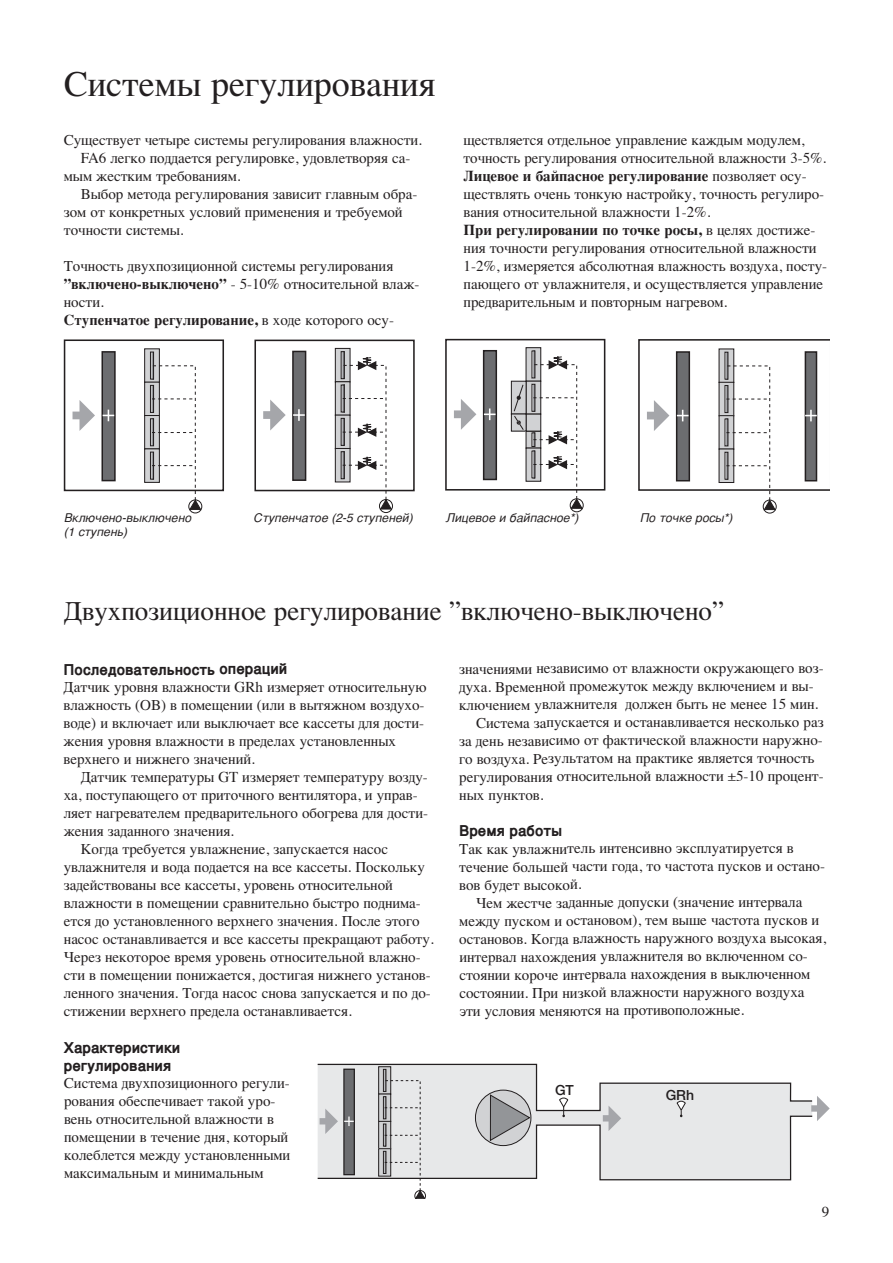
<style>
.page{position:relative;width:893px;height:1263px;background:#fff}
.page>*{position:absolute;margin:0;border:0;box-sizing:border-box;transform-origin:0 0}
.t1{font:36px "Times";color:#231f20}
.t2{font:27px "Times";color:#231f20}
.t3{font:15px/18px "Times";color:#231f20}
.t4{font:700 15px/18px "Helvetica";color:#231f20}
.t5{font:500 13.95px "Helvetica Neue";color:#231f20}
.t6{font:italic 12px "Helvetica";color:#231f20}
.s1{font-weight:700}
</style>
<div class="page">
<div style="left:379px;top:499px;width:14px;height:14px;border:1px solid #231f20;border-radius:50%"></div>
<svg style="left:337px;top:350px;width:12px;height:30px"></svg>
<div style="left:335px;top:348px;width:16px;height:34px;border:1px solid #231f20"></div>
<div style="left:293px;top:351px;width:13px;height:129px;background:#6c6d70"></div>
<div style="left:292px;top:351px;width:14px;height:130px;border:2px solid #231f20"></div>
<svg style="left:293px;top:409px;width:12px;height:12px"></svg>
<div style="left:341px;top:351px;width:4px;height:28px;border:1px solid #231f20"></div>
<svg style="left:337px;top:383px;width:4px;height:31px"></svg>
<div style="left:335px;top:381px;width:16px;height:35px;border:1px solid #231f20"></div>
<svg style="left:337px;top:417px;width:4px;height:30px"></svg>
<div style="left:335px;top:415px;width:16px;height:34px;border:1px solid #231f20"></div>
<svg style="left:337px;top:450px;width:4px;height:30px"></svg>
<div style="left:335px;top:448px;width:16px;height:34px;border:1px solid #231f20"></div>
<svg style="left:263px;top:400px;width:23px;height:31px"></svg>
<div style="left:188px;top:500px;width:14px;height:13px;border:1px solid #231f20;border-radius:50%"></div>
<div style="left:145px;top:349px;width:14px;height:33px;background:#d1d2d4"></div>
<div style="left:144px;top:348px;width:16px;height:35px;border:1px solid #231f20"></div>
<div style="left:102px;top:352px;width:13px;height:129px;background:#6c6d70"></div>
<div style="left:101px;top:351px;width:15px;height:130px;border:2px solid #231f20"></div>
<svg style="left:103px;top:410px;width:11px;height:11px"></svg>
<div style="left:150px;top:352px;width:4px;height:27px;border:1px solid #231f20"></div>
<div style="left:145px;top:382px;width:14px;height:34px;background:#d1d2d4"></div>
<div style="left:144px;top:382px;width:16px;height:34px;border:1px solid #231f20"></div>
<div style="left:150px;top:385px;width:4px;height:28px;border:1px solid #231f20"></div>
<div style="left:145px;top:415px;width:14px;height:34px;background:#d1d2d4"></div>
<div style="left:144px;top:415px;width:16px;height:34px;border:1px solid #231f20"></div>
<div style="left:150px;top:418px;width:4px;height:28px;border:1px solid #231f20"></div>
<div style="left:145px;top:449px;width:14px;height:33px;background:#d1d2d4"></div>
<div style="left:144px;top:448px;width:16px;height:35px;border:1px solid #231f20"></div>
<div style="left:150px;top:452px;width:4px;height:27px;border:1px solid #231f20"></div>
<svg style="left:151px;top:365px;width:51px;height:145px"></svg>
<svg style="left:73px;top:400px;width:22px;height:31px"></svg>
<svg style="left:341px;top:357px;width:51px;height:153px"></svg>
<div style="left:64px;top:339px;width:160px;height:152px;border:2px solid #231f20"></div>
<div style="left:254px;top:340px;width:161px;height:151px;border:2px solid #231f20"></div>
<div style="left:570px;top:498px;width:13px;height:14px;border:1px solid #231f20;border-radius:50%"></div>
<svg style="left:527px;top:349px;width:12px;height:31px"></svg>
<div style="left:525px;top:347px;width:16px;height:35px;border:1px solid #231f20"></div>
<div style="left:484px;top:351px;width:12px;height:128px;background:#6c6d70"></div>
<div style="left:483px;top:350px;width:14px;height:130px;border:2px solid #231f20"></div>
<svg style="left:484px;top:408px;width:12px;height:12px"></svg>
<div style="left:532px;top:351px;width:3px;height:27px;border:1px solid #231f20"></div>
<svg style="left:527px;top:383px;width:5px;height:29px"></svg>
<div style="left:525px;top:381px;width:16px;height:33px;border:1px solid #231f20"></div>
<div style="left:511px;top:381px;width:15px;height:33px;background:#d1d2d4"></div>
<div style="left:511px;top:381px;width:16px;height:33px;border:1px solid #231f20"></div>
<svg style="left:528px;top:433px;width:4px;height:13px"></svg>
<div style="left:526px;top:414px;width:15px;height:17px;background:#d1d2d4"></div>
<div style="left:526px;top:414px;width:15px;height:17px;border:1px solid #231f20"></div>
<svg style="left:527px;top:450px;width:5px;height:30px"></svg>
<svg style="left:454px;top:399px;width:22px;height:31px"></svg>
<svg style="left:532px;top:356px;width:51px;height:153px"></svg>
<div style="left:511px;top:414px;width:15px;height:17px;border:1px solid #231f20"></div>
<svg style="left:513px;top:384px;width:11px;height:47px"></svg>
<div style="left:445px;top:339px;width:160px;height:152px;border:2px solid #231f20"></div>
<div style="left:763px;top:500px;width:13px;height:13px;border:1px solid #231f20;border-radius:50%"></div>
<svg style="left:638px;top:339px;width:191px;height:171px"></svg>
<svg style="left:318px;top:1063px;width:512px;height:135px"></svg>
<h1 class="t1" style="left:64px;top:69px;width:373px">Системы регулирования</h1>
<p class="t3" style="left:64px;top:132px;width:360px">Существует четыре системы регулирования влажности.</p>
<p class="t3" style="left:81px;top:150px;width:331px">FA6 легко поддается регулировке, удовлетворяя са-</p>
<p class="t3" style="left:64px;top:168px;width:178px">мым жестким требованиям.</p>
<p class="t3" style="left:81px;top:186px;width:338px">Выбор метода регулирования зависит главным обра-</p>
<p class="t3" style="left:64px;top:204px;width:340px">зом от конкретных условий применения и требуемой</p>
<p class="t3" style="left:64px;top:222px;width:121px">точности системы.</p>
<p class="t3" style="left:64px;top:258px;width:357px">Точность двухпозиционной системы регулирования <span class="s1">”включено-выключено”</span> - 5-10% относительной влаж&shy;ности.<br><span class="s1">Ступенчатое регулирование,</span> в ходе которого осу-</p>
<p class="t3" style="left:463px;top:132px;width:365px">ществляется отдельное управление каждым модулем, точность регулирования относительной влажности 3-5%.<br><span class="s1">Лицевое и байпасное регулирование</span> позволяет осу&shy;ществлять очень тонкую настройку, точность регулиро&shy;вания относительной влажности 1-2%.<br><span class="s1">При регулировании по точке росы,</span> в целях достиже&shy;ния точности регулирования относительной влажности 1-2%, измеряется абсолютная влажность воздуха, посту&shy;пающего от увлажнителя, и осуществляется управление предварительным и повторным нагревом.</p>
<p class="t6" style="left:64px;top:513px;width:132px">Включено-выключено</p>
<p class="t6" style="left:253px;top:513px;width:163px">Ступенчатое (2-5 ступеней)</p>
<p class="t6" style="left:446px;top:513px;width:137px">Лицевое и байпасное*)</p>
<p class="t6" style="left:640px;top:513px;width:97px">По точке росы*)</p>
<p class="t6" style="left:64px;top:527px;width:67px">(1 ступень)</p>
<h2 class="t2" style="left:64px;top:600px;width:662px">Двухпозиционное регулирование ”включено-выключено”</h2>
<p class="t4" style="left:64px;top:661px;width:225px">Последовательность операций</p>
<p class="t3" style="left:64px;top:679px;width:364px">Датчик уровня влажности GRh измеряет относительную влажность (ОВ) в помещении (или в вытяжном воздухо&shy;воде) и включает или выключает все кассеты для дости&shy;жения уровня влажности в пределах установленных верхнего и нижнего значений.</p>
<p class="t3" style="left:81px;top:769px;width:349px">Датчик температуры GT измеряет температуру возду-</p>
<p class="t3" style="left:64px;top:787px;width:355px">ха, поступающего от приточного вентилятора, и управ-</p>
<p class="t3" style="left:64px;top:805px;width:366px">ляет нагревателем предварительного обогрева для дости-</p>
<p class="t3" style="left:64px;top:823px;width:172px">жения заданного значения.</p>
<p class="t3" style="left:81px;top:841px;width:309px">Когда требуется увлажнение, запускается насос</p>
<p class="t3" style="left:64px;top:859px;width:363px">увлажнителя и вода подается на все кассеты. Поскольку</p>
<p class="t3" style="left:64px;top:877px;width:331px">задействованы все кассеты, уровень относительной</p>
<p class="t3" style="left:64px;top:895px;width:359px">влажности в помещении сравнительно быстро поднима-</p>
<p class="t3" style="left:64px;top:913px;width:357px">ется до установленного верхнего значения. После этого</p>
<p class="t3" style="left:64px;top:931px;width:371px">насос останавливается и все кассеты прекращают работу.</p>
<p class="t3" style="left:64px;top:949px;width:358px">Через некоторое время уровень относительной влажно-</p>
<p class="t3" style="left:64px;top:967px;width:368px">сти в помещении понижается, достигая нижнего установ-</p>
<p class="t3" style="left:64px;top:985px;width:368px">ленного значения. Тогда насос снова запускается и по до-</p>
<p class="t3" style="left:64px;top:1003px;width:289px">стижении верхнего предела останавливается.</p>
<p class="t4" style="left:64px;top:1039px;width:118px">Характеристики регулирования</p>
<p class="t3" style="left:64px;top:1075px;width:228px">Система двухпозиционного регули&shy;рования обеспечивает такой уро&shy;вень относительной влажности в помещении в течение дня, который колеблется между установленными максимальным и минимальным</p>
<p class="t3" style="left:459px;top:661px;width:366px">значениями независимо от влажности окружающего воз-</p>
<p class="t3" style="left:459px;top:679px;width:356px">духа. Временной промежуток между включением и вы-</p>
<p class="t3" style="left:459px;top:697px;width:361px">ключением увлажнителя должен быть не менее 15 мин.</p>
<p class="t3" style="left:476px;top:715px;width:349px">Система запускается и останавливается несколько раз</p>
<p class="t3" style="left:459px;top:733px;width:365px">за день независимо от фактической влажности наружно-</p>
<p class="t3" style="left:459px;top:751px;width:357px">го воздуха. Результатом на практике является точность</p>
<p class="t3" style="left:459px;top:769px;width:366px">регулирования относительной влажности ±5-10 процент-</p>
<p class="t3" style="left:459px;top:787px;width:86px">ных пунктов.</p>
<p class="t4" style="left:459px;top:823px;width:105px">Время работы</p>
<p class="t3" style="left:459px;top:841px;width:336px">Так как увлажнитель интенсивно эксплуатируется в</p>
<p class="t3" style="left:459px;top:859px;width:367px">течение большей части года, то частота пусков и остано-</p>
<p class="t3" style="left:459px;top:877px;width:124px">вов будет высокой.</p>
<p class="t3" style="left:476px;top:895px;width:328px">Чем жестче заданные допуски (значение интервала</p>
<p class="t3" style="left:459px;top:913px;width:362px">между пуском и остановом), тем выше частота пусков и</p>
<p class="t3" style="left:459px;top:931px;width:368px">остановов. Когда влажность наружного воздуха высокая,</p>
<p class="t3" style="left:459px;top:949px;width:350px">интервал нахождения увлажнителя во включенном со-</p>
<p class="t3" style="left:459px;top:967px;width:353px">стоянии короче интервала нахождения в выключенном</p>
<p class="t3" style="left:459px;top:985px;width:347px">состоянии. При низкой влажности наружного воздуха</p>
<p class="t3" style="left:459px;top:1003px;width:286px">эти условия меняются на противоположные.</p>
<p class="t5" style="left:555px;top:1085px;width:20px">GT</p>
<p class="t5" style="left:666px;top:1090px;width:30px">GRh</p>
<p class="t3" style="left:822px;top:1204px;width:9px">9</p>
</div>
